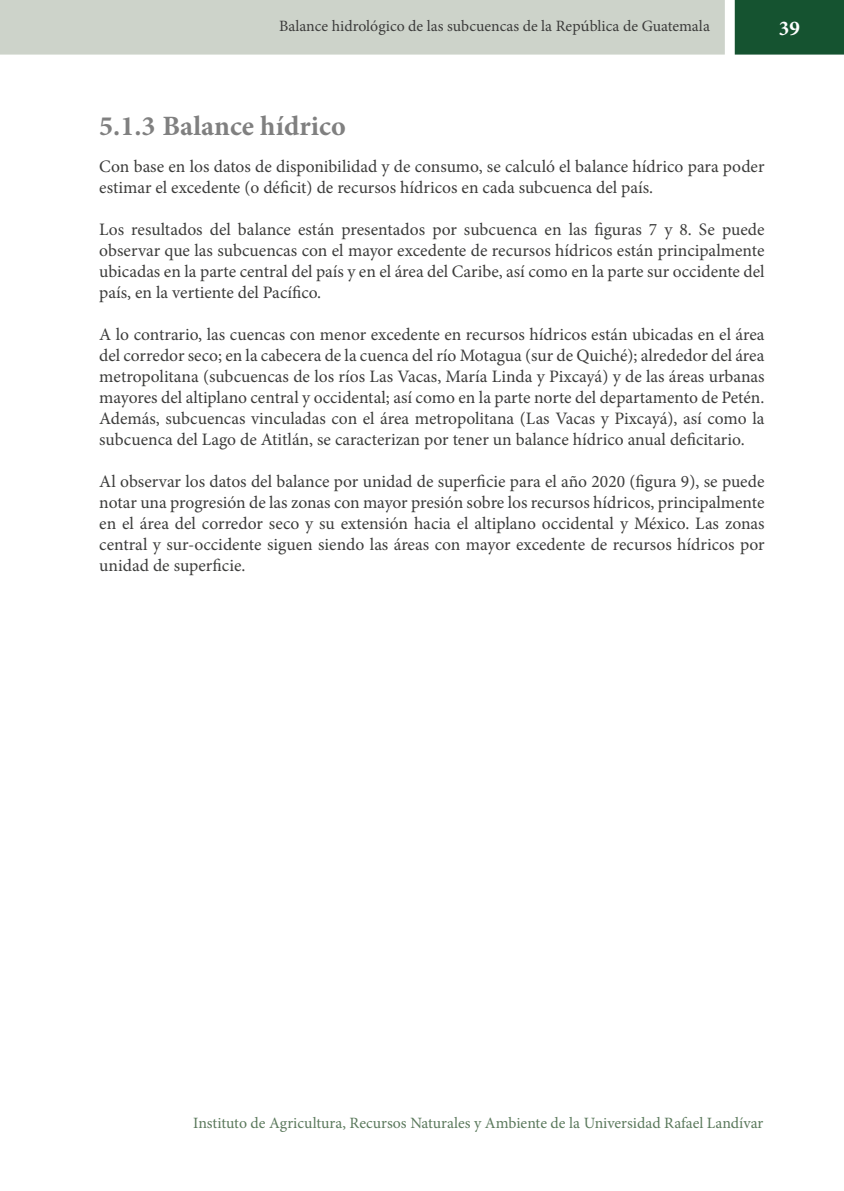
<style>
.page{position:relative;width:844px;height:1191px;background:#fff}
.page>*{position:absolute;margin:0;border:0;box-sizing:border-box;transform-origin:0 0}
.t1{font:700 28px "Minion Pro";color:#808080}
.t2{font:700 21px "Minion Pro";color:#fff}
.t3{font:17.5px/21px "Minion Pro";color:#3c3c3b;text-align:justify}
.t4{font:15.75px "Minion Pro";color:#5b795c}
.t5{font:15.75px "Minion Pro";color:#3c3c3b}
</style>
<div class="page">
<div style="left:734px;top:0;width:109px;height:55px;background:#155330;border:2px solid #155330"></div>
<div style="left:0;top:0;width:724px;height:55px;background:#cdd3ca"></div>
<p class="t5" style="left:279px;top:16px;width:432px">Balance hidrológico de las subcuencas de la República de Guatemala</p>
<p class="t2" style="left:778px;top:14px;width:22px">39</p>
<h1 class="t1" style="left:99px;top:106px;width:248px">5.1.3 Balance hídrico</h1>
<p class="t3" style="left:99px;top:156px;width:666px">Con base en los datos de disponibilidad y de consumo, se calculó el balance hídrico para poder estimar el excedente (o déficit) de recursos hídricos en cada subcuenca del país.</p>
<p class="t3" style="left:99px;top:219px;width:666px">Los resultados del balance están presentados por subcuenca en las figuras 7 y 8. Se puede observar que las subcuencas con el mayor excedente de recursos hídricos están principalmente ubicadas en la parte central del país y en el área del Caribe, así como en la parte sur occidente del país, en la vertiente del Pacífico.</p>
<p class="t3" style="left:99px;top:324px;width:666px">A lo contrario, las cuencas con menor excedente en recursos hídricos están ubicadas en el área del corredor seco; en la cabecera de la cuenca del río Motagua (sur de Quiché); alrededor del área metropolitana (subcuencas de los ríos Las Vacas, María Linda y Pixcayá) y de las áreas urbanas mayores del altiplano central y occidental; así como en la parte norte del departamento de Petén.<br>Además, subcuencas vinculadas con el área metropolitana (Las Vacas y Pixcayá), así como la subcuenca del Lago de Atitlán, se caracterizan por tener un balance hídrico anual deficitario.</p>
<p class="t3" style="left:99px;top:471px;width:666px">Al observar los datos del balance por unidad de superficie para el año 2020 (figura 9), se puede notar una progresión de las zonas con mayor presión sobre los recursos hídricos, principalmente en el área del corredor seco y su extensión hacia el altiplano occidental y México. Las zonas central y sur-occidente siguen siendo las áreas con mayor excedente de recursos hídricos por unidad de superficie.</p>
<p class="t4" style="left:193px;top:1112px;width:571px">Instituto de Agricultura, Recursos Naturales y Ambiente de la Universidad Rafael Landívar</p>
</div>
